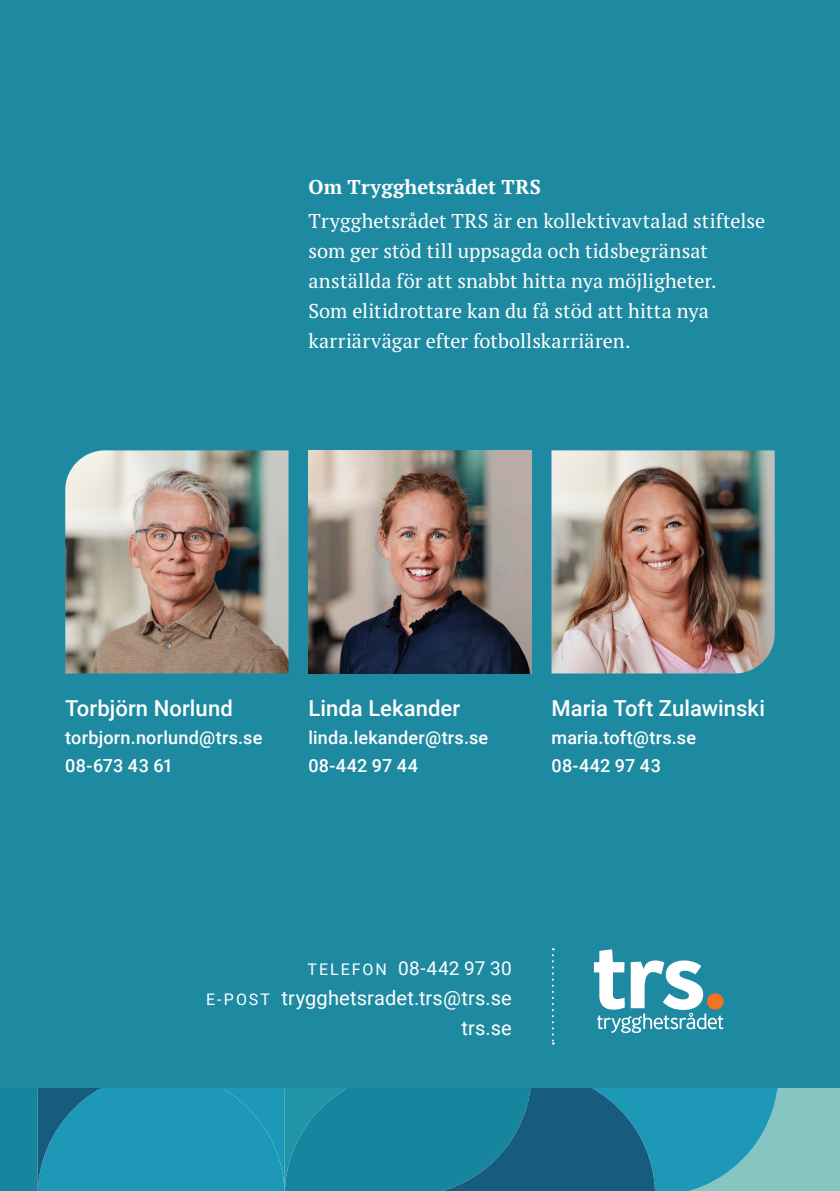
<style>
.page{position:relative;width:840px;height:1191px;background:#fff}
.page>*{position:absolute;margin:0;border:0;box-sizing:border-box;transform-origin:0 0}
.t1{font:500 22px "Roboto";letter-spacing:.005em;color:#fff}
.t2{font:20px/30px "PT Serif Pro";letter-spacing:.01em;color:#fff}
.t3{font:20px "Roboto";letter-spacing:.01em;color:#fff}
.t4{font:700 20px "PT Serif Pro";letter-spacing:.01em;color:#fff}
.t5{font:19px "Roboto";letter-spacing:.01em;color:#fff}
.t6{font:500 18px "Roboto";letter-spacing:.015em;color:#fff}
.s1{font-size:16px}
</style>
<div class="page">
<div style="left:0;top:0;width:839px;height:1089px;background:#1e8aa1"></div>
<img style="left:65px;top:450px;width:223px;height:223px">
<img style="left:551px;top:450px;width:223px;height:223px">
<img style="left:308px;top:450px;width:223px;height:223px">
<svg style="left:0;top:1089px;width:839px;height:102px;background:#258ca5"></svg>
<svg style="left:593px;top:949px;width:129px;height:84px"></svg>
<svg style="left:551px;top:948px;width:2px;height:96px"></svg>
<p class="t4" style="left:308px;top:173px;width:234px">Om Trygghetsrådet TRS</p>
<p class="t2" style="left:308px;top:206px;width:458px">Trygghetsrådet TRS är en kollektivavtalad stiftelse som ger stöd till uppsagda och tidsbegränsat anställda för att snabbt hitta nya möjligheter.<br>Som elitidrottare kan du få stöd att hitta nya</p>
<p class="t2" style="left:308px;top:326px;width:323px">karriärvägar efter fotbollskarriären.</p>
<p class="t1" style="left:65px;top:692px;width:169px">Torbjörn Norlund</p>
<p class="t6" style="left:65px;top:725px;width:198px">torbjorn.norlund@trs.se</p>
<p class="t6" style="left:65px;top:753px;width:109px">08-673 43 61</p>
<p class="t1" style="left:308px;top:692px;width:153px">Linda Lekander</p>
<p class="t6" style="left:308px;top:725px;width:181px">linda.lekander@trs.se</p>
<p class="t6" style="left:308px;top:753px;width:111px">08-442 97 44</p>
<p class="t1" style="left:551px;top:692px;width:215px">Maria Toft Zulawinski</p>
<p class="t6" style="left:551px;top:725px;width:146px">maria.toft@trs.se</p>
<p class="t6" style="left:551px;top:753px;width:111px">08-442 97 43</p>
<p class="t5" style="left:307px;top:954px;width:205px"><span class="s1">TELEFON</span> 08-442 97 30</p>
<p class="t3" style="left:206px;top:983px;width:307px"><span class="s1">E-POST</span> trygghetsradet.trs@trs.se</p>
<p class="t3" style="left:461px;top:1013px;width:52px">trs.se</p>
</div>
